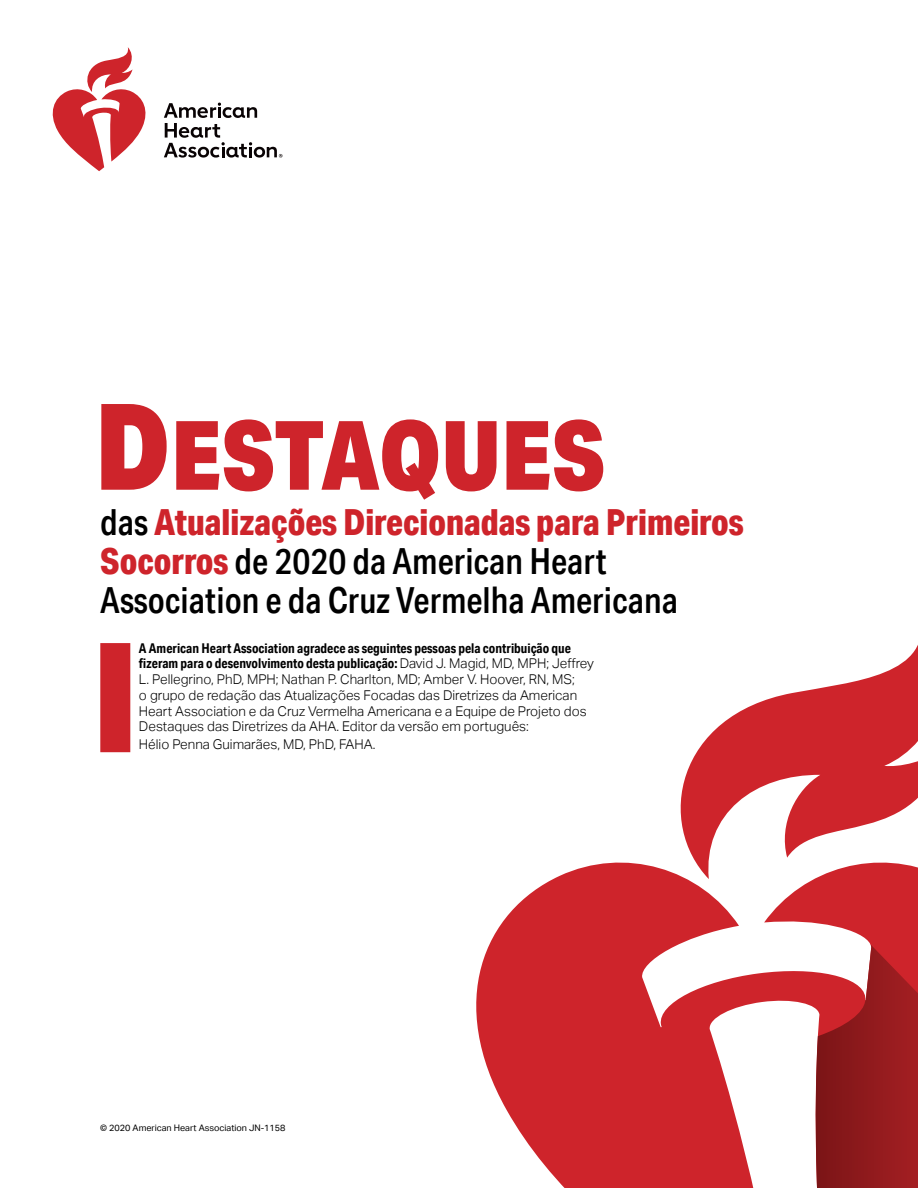
<style>
.page{position:relative;width:918px;height:1188px;background:#fff}
.page>*{position:absolute;margin:0;border:0;box-sizing:border-box;transform-origin:0 0}
.t1{font:96px "Aktiv Grotesk Cd Black SC800";color:#ce242b}
.t2{font:500 36px/39px "Aktiv Grotesk Cd";color:#000}
.t3{font:300 13.5px/15.8px "Aktiv Grotesk";color:#000}
.t4{font:9px "Aktiv Grotesk";color:#000}
.s1{font-size:120px}
.s2{font-weight:800;color:#ce242b}
.s3{font-family:"Aktiv Grotesk Cd";font-weight:700}
</style>
<div class="page">
<div style="left:100px;top:643px;width:30px;height:109px;background:#ce242b"></div>
<svg style="left:164px;top:103px;width:118px;height:55px"></svg>
<svg style="left:53px;top:47px;width:93px;height:124px"></svg>
<svg style="left:477px;top:862px;width:441px;height:326px;fill:#ce242b"></svg>
<svg style="left:814px;top:944px;width:104px;height:244px"></svg>
<svg style="left:656px;top:645px;width:262px;height:234px"></svg>
<h1 class="t1" style="left:94px;top:394px;width:512px"><span class="s1">D</span>ESTAQUES</h1>
<p class="t2" style="left:100px;top:503px;width:645px">das <span class="s2">Atualizações Direcionadas para Primeiros<br>Socorros</span> de 2020 da American Heart<br>Association e da Cruz Vermelha Americana</p>
<p class="t3" style="left:139px;top:640px;width:457px"><span class="s3">A American Heart Association agradece as seguintes pessoas pela contribuição que fizeram para o desenvolvimento desta publicação:</span> David J. Magid, MD, MPH; Jeffrey L. Pellegrino, PhD, MPH; Nathan P. Charlton, MD; Amber V. Hoover, RN, MS;<br>o grupo de redação das Atualizações Focadas das Diretrizes da American Heart Association e da Cruz Vermelha Americana e a Equipe de Projeto dos Destaques das Diretrizes da AHA. Editor da versão em português:</p>
<p class="t3" style="left:139px;top:736px;width:238px">Hélio Penna Guimarães, MD, PhD, FAHA.</p>
<p class="t4" style="left:100px;top:1122px;width:187px">© 2020 American Heart Association JN-1158</p>
</div>
